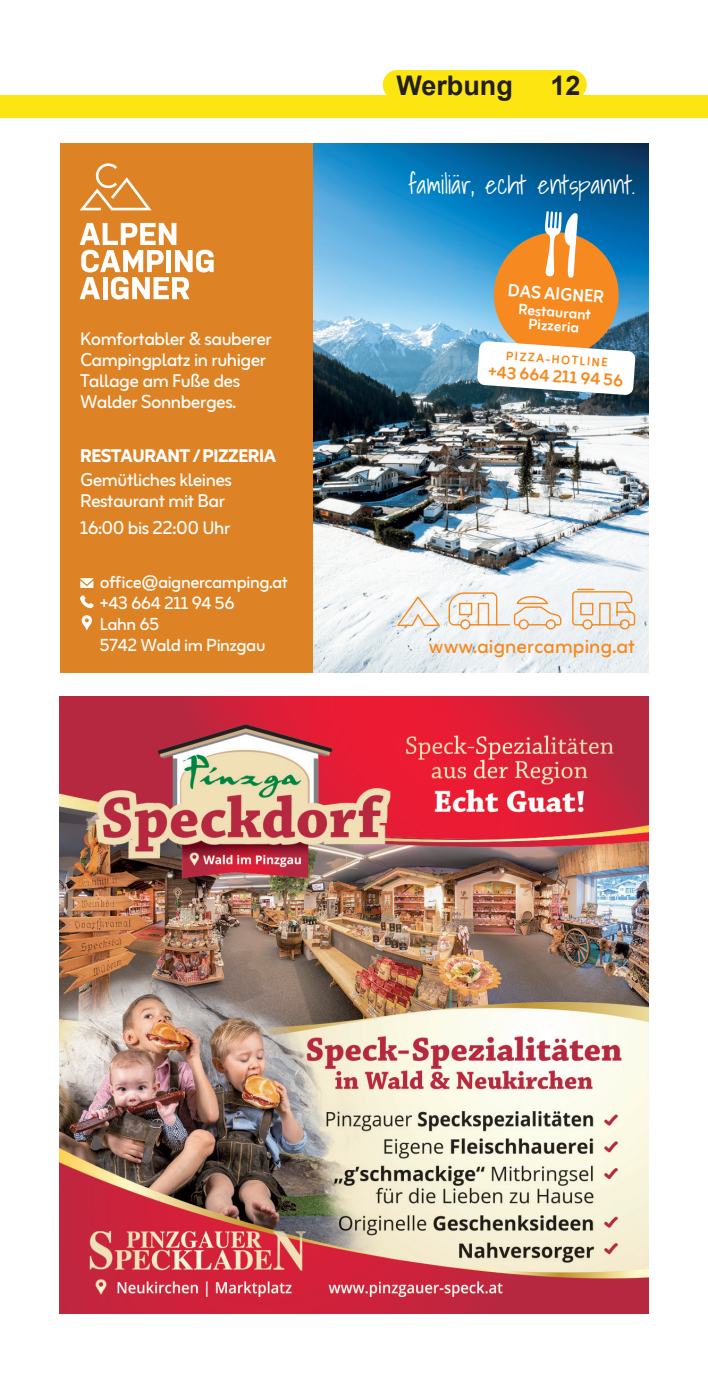
<style>
.page{position:relative;width:708px;height:1378px;background:#fff}
.page>*{position:absolute;margin:0;border:0;box-sizing:border-box;transform-origin:0 0}
.t1{font:700 27px "Arial";color:#231f20}
.t2{font:300 25.65px "Shadows Into";color:#fff}
.t3{font:25.65px "Zain";color:#f6891f}
.t4{font:23.4px/20.9px "Zain";letter-spacing:-.02em;color:#fff}
.t5{font:800 23.4px "Zain";letter-spacing:-.02em;color:#fff}
.t6{font:22.28px/20.9px "Zain";letter-spacing:-.02em;color:#fff}
.t7{font:700 21.82px "Zain";color:#fff}
.t8{font:700 20.93px "Zain";color:#f6891f}
.t9{font:700 18.68px/13.7px "Zain";color:#fff;text-align:center}
.t10{font:700 15.08px "Zain";color:#f6891f}
</style>
<div class="page">
<img style="left:60px;top:697px;width:588px;height:616px">
<div style="left:383px;top:70px;width:204px;height:29px;background:#fce511;border-radius:15px"></div>
<div style="left:0;top:96px;width:708px;height:22px;background:#fce511"></div>
<img style="left:313px;top:144px;width:335px;height:529px">
<div style="left:60px;top:144px;width:253px;height:529px;background:#de8325"></div>
<svg style="left:80px;top:578px;width:13px;height:10px"></svg>
<svg style="left:80px;top:595px;width:14px;height:13px"></svg>
<svg style="left:396px;top:588px;width:240px;height:42px"></svg>
<svg style="left:80px;top:163px;width:72px;height:47px"></svg>
<svg style="left:80px;top:223px;width:134px;height:76px"></svg>
<svg style="left:477px;top:211px;width:158px;height:184px"></svg>
<svg style="left:82px;top:615px;width:10px;height:15px"></svg>
<p class="t4" style="left:80px;top:329px;width:193px">Komfortabler &amp; sauberer<br>Campingplatz in ruhiger<br>Tallage am Fuße des<br>Walder Sonnberges.</p>
<p class="t5" style="left:80px;top:442px;width:197px">RESTAURANT / PIZZERIA</p>
<p class="t4" style="left:80px;top:471px;width:153px">Gemütliches kleines<br>Restaurant mit Bar</p>
<p class="t4" style="left:80px;top:519px;width:152px">16:00 bis 22:00 Uhr</p>
<p class="t6" style="left:100px;top:573px;width:190px">office@aignercamping.at +43 664 211 94 56<br>Lahn 65<br>5742 Wald im Pinzgau</p>
<p class="t1" style="left:396px;top:67px;width:118px">Werbung</p>
<p class="t1" style="left:550px;top:67px;width:32px">12</p>
<p class="t2" style="left:408px;top:163px;width:229px">familiär, echt entspannt.</p>
<p class="t7" style="left:509px;top:277px;width:98px;rotate:4deg">DAS AIGNER</p>
<p class="t9" style="left:519px;top:304px;width:74px;rotate:4deg">Restaurant<br>Pizzeria</p>
<p class="t10" style="left:507px;top:347px;width:104px;rotate:4deg">PIZZA-HOTLINE</p>
<p class="t8" style="left:489px;top:359px;width:137px;rotate:4deg">+43 664 211 94 56</p>
<p class="t3" style="left:429px;top:630px;width:208px">www.aignercamping.at</p>
</div>
